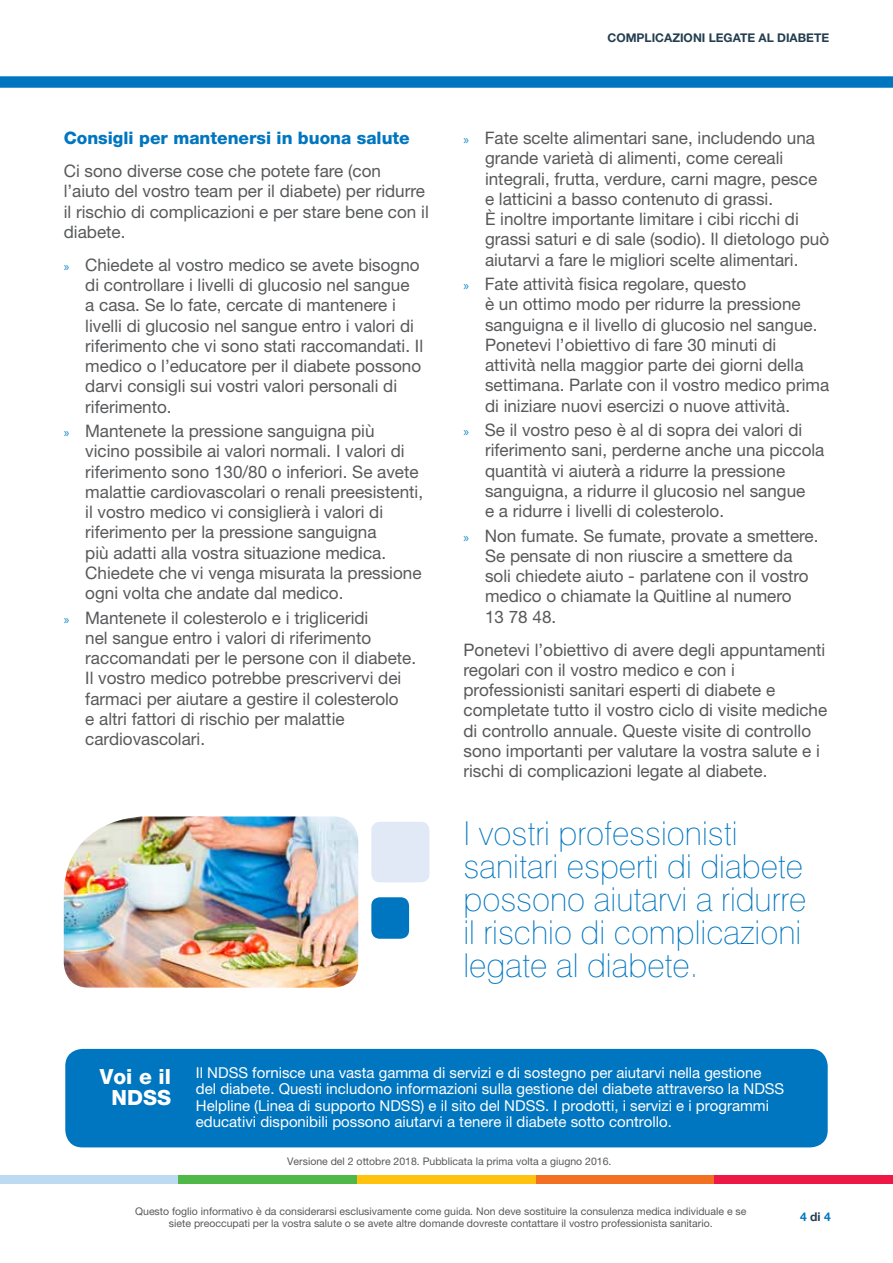
<style>
.page{position:relative;width:893px;height:1263px;background:#fff}
.page>*{position:absolute;margin:0;border:0;box-sizing:border-box;transform-origin:0 0}
.t1{font:100 33px/33px "Swiss 721 BT";color:#0076c0}
.t2{font:800 21px/21px "Helvetica Neue";color:#fff;text-align:center}
.t3{font:17.25px/20.2px "Helvetica Neue LT Std";color:#58595b}
.t4{font:800 17.25px "Helvetica Neue LT Std";color:#0076c0}
.t5{font:15px/16.5px "Helvetica Neue";color:#fff}
.t6{font:700 12px "Helvetica Neue LT Std";color:#243e50}
.t7{font:700 12px "Helvetica Neue";color:#0076c0}
.t8{font:10.5px/12px "Helvetica Neue";color:#58595b;text-align:center}
.s1{font-family:"Myriad Pro";font-size:13.5px;color:#1a88c9}
.s2{color:#243e50}
</style>
<div class="page">
<div style="left:357px;top:1176px;width:179px;height:8px;background:#ffc20e"></div>
<div style="left:0;top:1176px;width:179px;height:8px;background:#bcdbf3"></div>
<div style="left:179px;top:1176px;width:178px;height:8px;background:#50b848"></div>
<div style="left:536px;top:1176px;width:178px;height:8px;background:#f36f21"></div>
<div style="left:714px;top:1176px;width:179px;height:8px;background:#ed1846"></div>
<div style="left:65px;top:1048px;width:763px;height:100px;background:#0076c0;border-radius:18px"></div>
<div style="left:64px;top:1047px;width:765px;height:102px;border:2px solid #fff;border-radius:18px"></div>
<div style="left:0;top:77px;width:893px;height:10px;background:#0076c0"></div>
<img style="left:64px;top:816px;width:294px;height:171px">
<div style="left:371px;top:897px;width:38px;height:42px;background:#0076c0;border-radius:9px"></div>
<div style="left:371px;top:822px;width:58px;height:60px;background:#e1e9f6;border-radius:9px"></div>
<p class="t4" style="left:64px;top:128px;width:348px">Consigli per mantenersi in buona salute</p>
<p class="t3" style="left:64px;top:161px;width:366px">Ci sono diverse cose che potete fare (con l’aiuto del vostro team per il diabete) per ridurre il rischio di complicazioni e per stare bene con il diabete.</p>
<p class="t3" style="left:85px;top:254px;width:339px;text-indent:-22px"><span class="s1">»</span> Chiedete al vostro medico se avete bisogno di controllare i livelli di glucosio nel sangue<br>a casa. Se lo fate, cercate di mantenere i livelli di glucosio nel sangue entro i valori di riferimento che vi sono stati raccomandati. Il medico o l’educatore per il diabete possono darvi consigli sui vostri valori personali di riferimento.</p>
<p class="t3" style="left:85px;top:421px;width:339px;text-indent:-22px"><span class="s1">»</span> Mantenete la pressione sanguigna più vicino possibile ai valori normali. I valori di riferimento sono 130/80 o inferiori. Se avete malattie cardiovascolari o renali preesistenti, il vostro medico vi consiglierà i valori di riferimento per la pressione sanguigna<br>più adatti alla vostra situazione medica.<br>Chiedete che vi venga misurata la pressione ogni volta che andate dal medico.</p>
<p class="t3" style="left:85px;top:607px;width:332px;text-indent:-22px"><span class="s1">»</span> Mantenete il colesterolo e i trigliceridi<br>nel sangue entro i valori di riferimento raccomandati per le persone con il diabete.<br>Il vostro medico potrebbe prescrivervi dei farmaci per aiutare a gestire il colesterolo<br>e altri fattori di rischio per malattie cardiovascolari.</p>
<p class="t6" style="left:607px;top:30px;width:223px">COMPLICAZIONI LEGATE AL DIABETE</p>
<p class="t3" style="left:485px;top:128px;width:346px;text-indent:-22px"><span class="s1">»</span> Fate scelte alimentari sane, includendo una grande varietà di alimenti, come cereali integrali, frutta, verdure, carni magre, pesce e latticini a basso contenuto di grassi.<br>È inoltre importante limitare i cibi ricchi di grassi saturi e di sale (sodio). Il dietologo può aiutarvi a fare le migliori scelte alimentari.</p>
<p class="t3" style="left:485px;top:274px;width:346px;text-indent:-22px"><span class="s1">»</span> Fate attività fisica regolare, questo<br>è un ottimo modo per ridurre la pressione sanguigna e il livello di glucosio nel sangue.<br>Ponetevi l’obiettivo di fare 30 minuti di attività nella maggior parte dei giorni della settimana. Parlate con il vostro medico prima di iniziare nuovi esercizi o nuove attività.</p>
<p class="t3" style="left:485px;top:420px;width:341px;text-indent:-22px"><span class="s1">»</span> Se il vostro peso è al di sopra dei valori di riferimento sani, perderne anche una piccola quantità vi aiuterà a ridurre la pressione sanguigna, a ridurre il glucosio nel sangue<br>e a ridurre i livelli di colesterolo.</p>
<p class="t3" style="left:485px;top:525px;width:335px;text-indent:-22px"><span class="s1">»</span> Non fumate. Se fumate, provate a smettere.<br>Se pensate di non riuscire a smettere da soli chiedete aiuto - parlatene con il vostro medico o chiamate la Quitline al numero<br>13 78 48.</p>
<p class="t3" style="left:463px;top:639px;width:365px">Ponetevi l’obiettivo di avere degli appuntamenti regolari con il vostro medico e con i professionisti sanitari esperti di diabete e completate tutto il vostro ciclo di visite mediche di controllo annuale. Queste visite di controllo sono importanti per valutare la vostra salute e i rischi di complicazioni legate al diabete.</p>
<h1 class="t1" style="left:463px;top:816px;width:344px">I vostri professionisti sanitari esperti di diabete possono aiutarvi a ridurre il rischio di complicazioni legate al diabete.</h1>
<p class="t2" style="left:100px;top:1066px;width:73px">Voi e il<br>NDSS</p>
<p class="t5" style="left:196px;top:1064px;width:590px">Il NDSS fornisce una vasta gamma di servizi e di sostegno per aiutarvi nella gestione del diabete. Questi includono informazioni sulla gestione del diabete attraverso la NDSS Helpline (Linea di supporto NDSS) e il sito del NDSS. I prodotti, i servizi e i programmi educativi disponibili possono aiutarvi a tenere il diabete sotto controllo.</p>
<p class="t8" style="left:287px;top:1155px;width:326px">Versione del 2 ottobre 2018. Pubblicata la prima volta a giugno 2016.</p>
<p class="t8" style="left:135px;top:1205px;width:613px">Questo foglio informativo è da considerarsi esclusivamente come guida. Non deve sostituire la consulenza medica individuale e se siete preoccupati per la vostra salute o se avete altre domande dovreste contattare il vostro professionista sanitario.</p>
<p class="t7" style="left:800px;top:1207px;width:32px">4 <span class="s2">di</span> 4</p>
</div>
